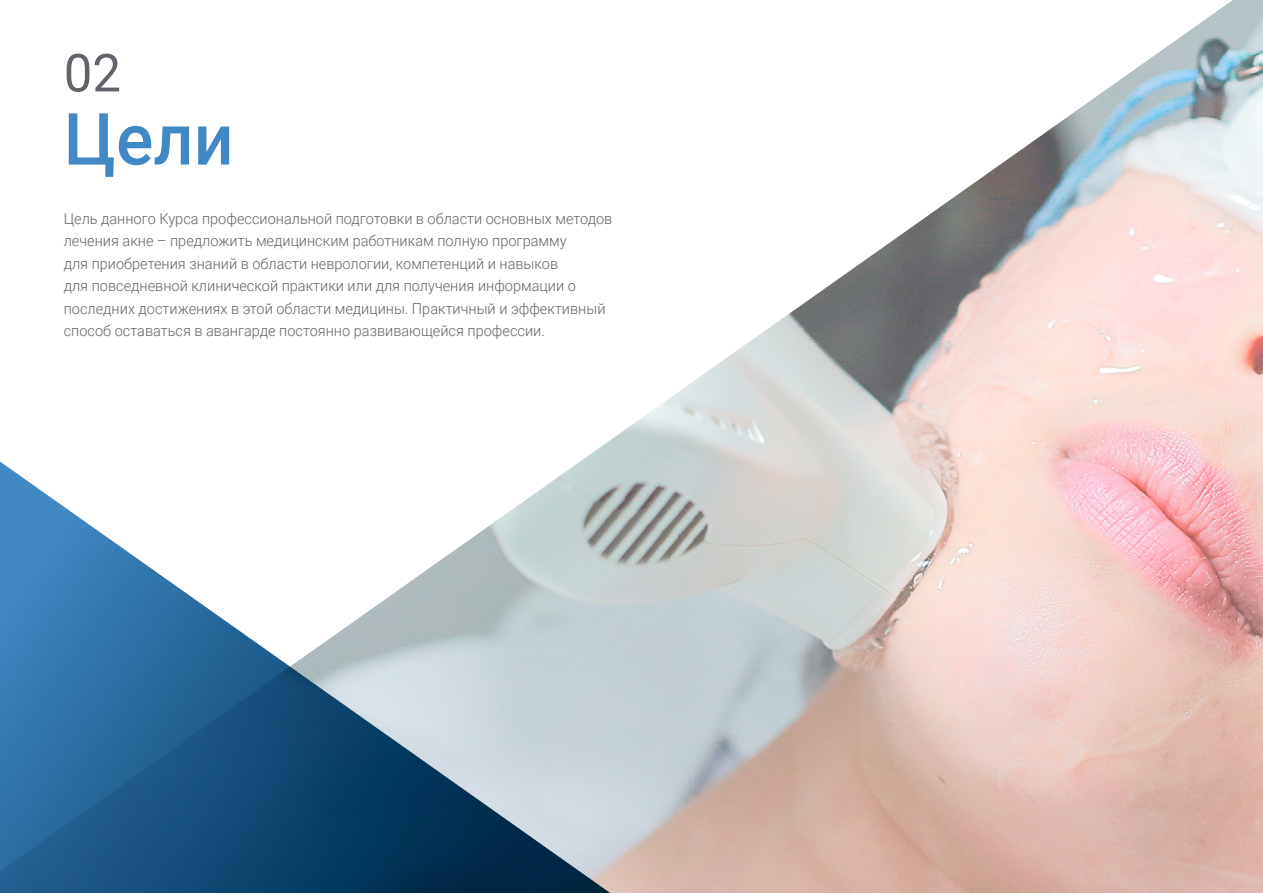
<style>
.page{position:relative;width:1263px;height:893px;background:#fff}
.page>*{position:absolute;margin:0;border:0;box-sizing:border-box;transform-origin:0 0}
.t1{font:500 72px "Roboto";color:#4089c5}
.t2{font:52.5px "Roboto";color:#61646a}
.t3{font:300 15px/22.5px "Roboto";color:#61646a}
</style>
<div class="page">
<img style="left:602px;top:0;width:661px;height:893px">
<svg style="left:0;top:446px;width:640px;height:447px"></svg>
<h2 class="t2" style="left:64px;top:36px;width:59px">02</h2>
<h1 class="t1" style="left:64px;top:89px;width:171px">Цели</h1>
<p class="t3" style="left:64px;top:207px;width:550px">Цель данного Курса профессиональной подготовки в области основных методов лечения акне – предложить медицинским работникам полную программу<br>для приобретения знаний в области неврологии, компетенций и навыков<br>для повседневной клинической практики или для получения информации о последних достижениях в этой области медицины. Практичный и эффективный способ оставаться в авангарде постоянно развивающейся профессии.</p>
</div>
